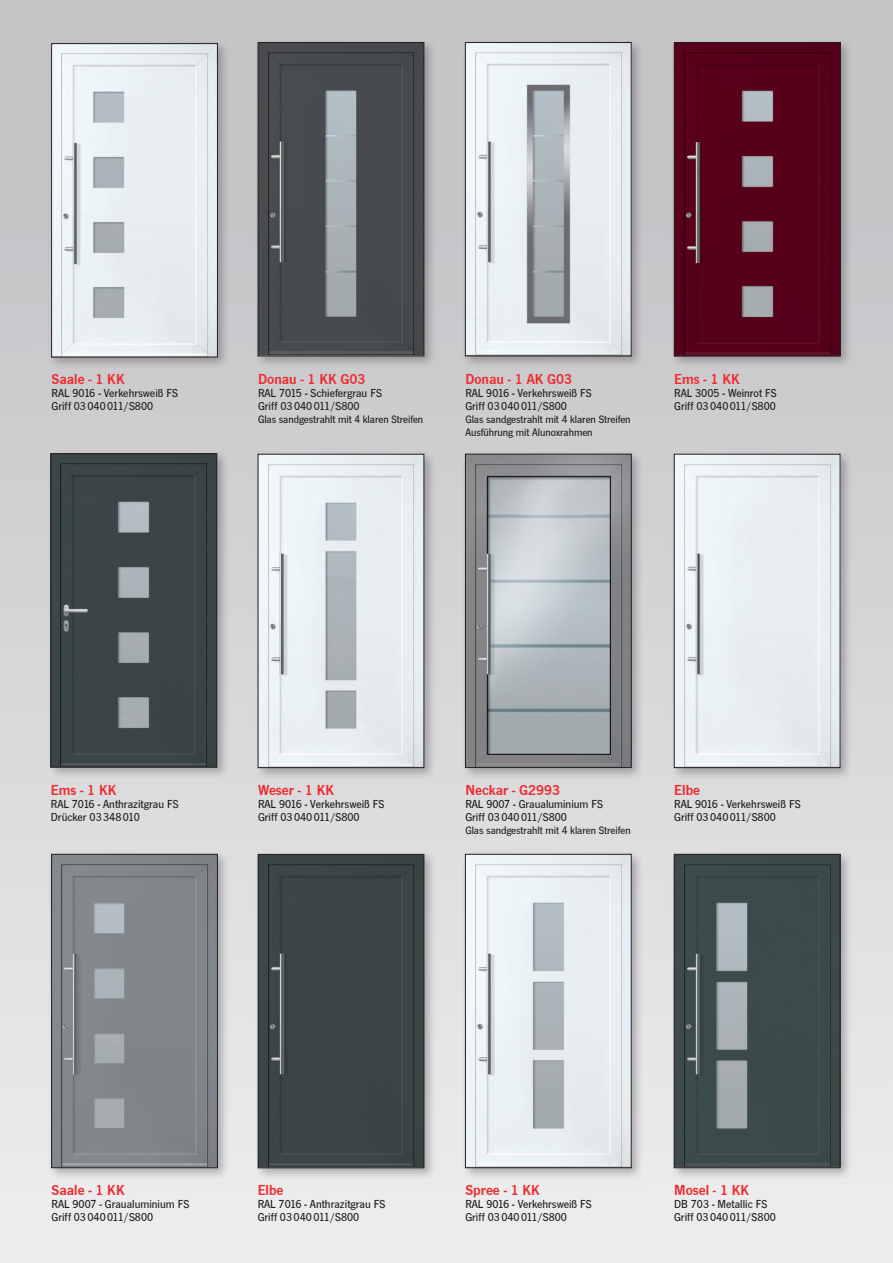
<style>
.page{position:relative;width:893px;height:1263px;background:#fff}
.page>*{position:absolute;margin:0;border:0;box-sizing:border-box;transform-origin:0 0}
.t1{font:15px "News Got T Dem";color:#ee2d2f}
.t2{font:500 12px/13px "News Got T";color:#231f20}
.t3{font:500 11.25px/13px "News Got T";letter-spacing:-.005em;color:#231f20}
</style>
<div class="page">
<div style="left:0;top:0;width:893px;height:1263px;background:linear-gradient(to bottom,#bfbfc3,#ededee)"></div>
<div style="left:47px;top:39px;width:184px;height:331px;background:#231f20;opacity:.3"></div>
<img style="left:53px;top:45px;width:163px;height:310px">
<div style="left:51px;top:43px;width:167px;height:314px;border:1px solid #231f20"></div>
<div style="left:670px;top:450px;width:183px;height:331px;background:#231f20;opacity:.3"></div>
<img style="left:676px;top:456px;width:162px;height:310px">
<div style="left:674px;top:454px;width:166px;height:314px;border:1px solid #231f20"></div>
<div style="left:670px;top:850px;width:183px;height:331px;background:#231f20;opacity:.3"></div>
<img style="left:676px;top:856px;width:162px;height:310px">
<div style="left:674px;top:854px;width:166px;height:314px;border:1px solid #231f20"></div>
<div style="left:461px;top:450px;width:183px;height:330px;background:#231f20;opacity:.3"></div>
<img style="left:467px;top:456px;width:163px;height:310px">
<div style="left:465px;top:454px;width:167px;height:314px;border:1px solid #231f20"></div>
<div style="left:461px;top:850px;width:183px;height:331px;background:#231f20;opacity:.3"></div>
<img style="left:467px;top:856px;width:163px;height:310px">
<div style="left:465px;top:854px;width:167px;height:314px;border:1px solid #231f20"></div>
<div style="left:47px;top:850px;width:184px;height:331px;background:#231f20;opacity:.3"></div>
<img style="left:53px;top:856px;width:163px;height:310px">
<div style="left:51px;top:854px;width:167px;height:314px;border:1px solid #231f20"></div>
<div style="left:670px;top:38px;width:183px;height:331px;background:#231f20;opacity:.3"></div>
<img style="left:676px;top:44px;width:162px;height:310px">
<div style="left:674px;top:42px;width:166px;height:314px;border:1px solid #231f20"></div>
<div style="left:254px;top:850px;width:183px;height:331px;background:#231f20;opacity:.3"></div>
<div style="left:260px;top:856px;width:162px;height:310px;background:#3b4546"></div>
<div style="left:258px;top:854px;width:166px;height:314px;border:1px solid #231f20"></div>
<div style="left:254px;top:450px;width:183px;height:331px;background:#231f20;opacity:.3"></div>
<img style="left:260px;top:456px;width:162px;height:310px">
<div style="left:47px;top:450px;width:183px;height:330px;background:#231f20;opacity:.3"></div>
<img style="left:53px;top:455px;width:162px;height:310px">
<div style="left:51px;top:453px;width:166px;height:314px;border:1px solid #231f20"></div>
<div style="left:461px;top:38px;width:183px;height:331px;background:#231f20;opacity:.3"></div>
<img style="left:467px;top:44px;width:163px;height:310px">
<div style="left:465px;top:42px;width:167px;height:314px;border:1px solid #231f20"></div>
<div style="left:254px;top:38px;width:183px;height:331px;background:#231f20;opacity:.3"></div>
<img style="left:260px;top:44px;width:162px;height:310px">
<div style="left:258px;top:42px;width:166px;height:314px;border:1px solid #231f20"></div>
<p class="t1" style="left:52px;top:370px;width:75px">Saale - 1 KK</p>
<p class="t2" style="left:52px;top:387px;width:128px">RAL 9016 - Verkehrsweiß FS<br>Griff 03040011/S800</p>
<p class="t1" style="left:258px;top:370px;width:109px">Donau - 1 KK G03</p>
<p class="t2" style="left:258px;top:386px;width:125px">RAL 7015 - Schiefergrau FS<br>Griff 03040011/S800</p>
<p class="t3" style="left:258px;top:413px;width:167px">Glas sandgestrahlt mit 4 klaren Streifen</p>
<p class="t1" style="left:465px;top:370px;width:108px">Donau - 1 AK G03</p>
<p class="t2" style="left:465px;top:386px;width:128px">RAL 9016 - Verkehrsweiß FS<br>Griff 03040011/S800</p>
<p class="t3" style="left:465px;top:413px;width:167px">Glas sandgestrahlt mit 4 klaren Streifen<br>Ausführung mit Alunoxrahmen</p>
<p class="t1" style="left:674px;top:370px;width:67px">Ems - 1 KK</p>
<p class="t2" style="left:674px;top:386px;width:104px">RAL 3005 - Weinrot FS<br>Griff 03040011/S800</p>
<p class="t1" style="left:51px;top:781px;width:67px">Ems - 1 KK</p>
<p class="t2" style="left:51px;top:797px;width:129px">RAL 7016 - Anthrazitgrau FS<br>Drücker 03348010</p>
<p class="t1" style="left:258px;top:781px;width:78px">Weser - 1 KK</p>
<p class="t2" style="left:258px;top:797px;width:128px">RAL 9016 - Verkehrsweiß FS<br>Griff 03040011/S800</p>
<p class="t1" style="left:465px;top:781px;width:96px">Neckar - G2993</p>
<p class="t2" style="left:465px;top:798px;width:139px">RAL 9007 - Graualuminium FS<br>Griff 03040011/S800</p>
<p class="t3" style="left:465px;top:824px;width:167px">Glas sandgestrahlt mit 4 klaren Streifen</p>
<p class="t1" style="left:674px;top:781px;width:27px">Elbe</p>
<p class="t2" style="left:674px;top:797px;width:128px">RAL 9016 - Verkehrsweiß FS<br>Griff 03040011/S800</p>
<p class="t1" style="left:52px;top:1181px;width:75px">Saale - 1 KK</p>
<p class="t2" style="left:52px;top:1198px;width:139px">RAL 9007 - Graualuminium FS<br>Griff 03040011/S800</p>
<p class="t1" style="left:258px;top:1182px;width:27px">Elbe</p>
<p class="t2" style="left:258px;top:1198px;width:129px">RAL 7016 - Anthrazitgrau FS<br>Griff 03040011/S800</p>
<p class="t1" style="left:465px;top:1181px;width:76px">Spree - 1 KK</p>
<p class="t2" style="left:465px;top:1198px;width:128px">RAL 9016 - Verkehrsweiß FS<br>Griff 03040011/S800</p>
<p class="t1" style="left:674px;top:1181px;width:76px">Mosel - 1 KK</p>
<p class="t2" style="left:674px;top:1198px;width:103px">DB 703 - Metallic FS<br>Griff 03040011/S800</p>
</div>
